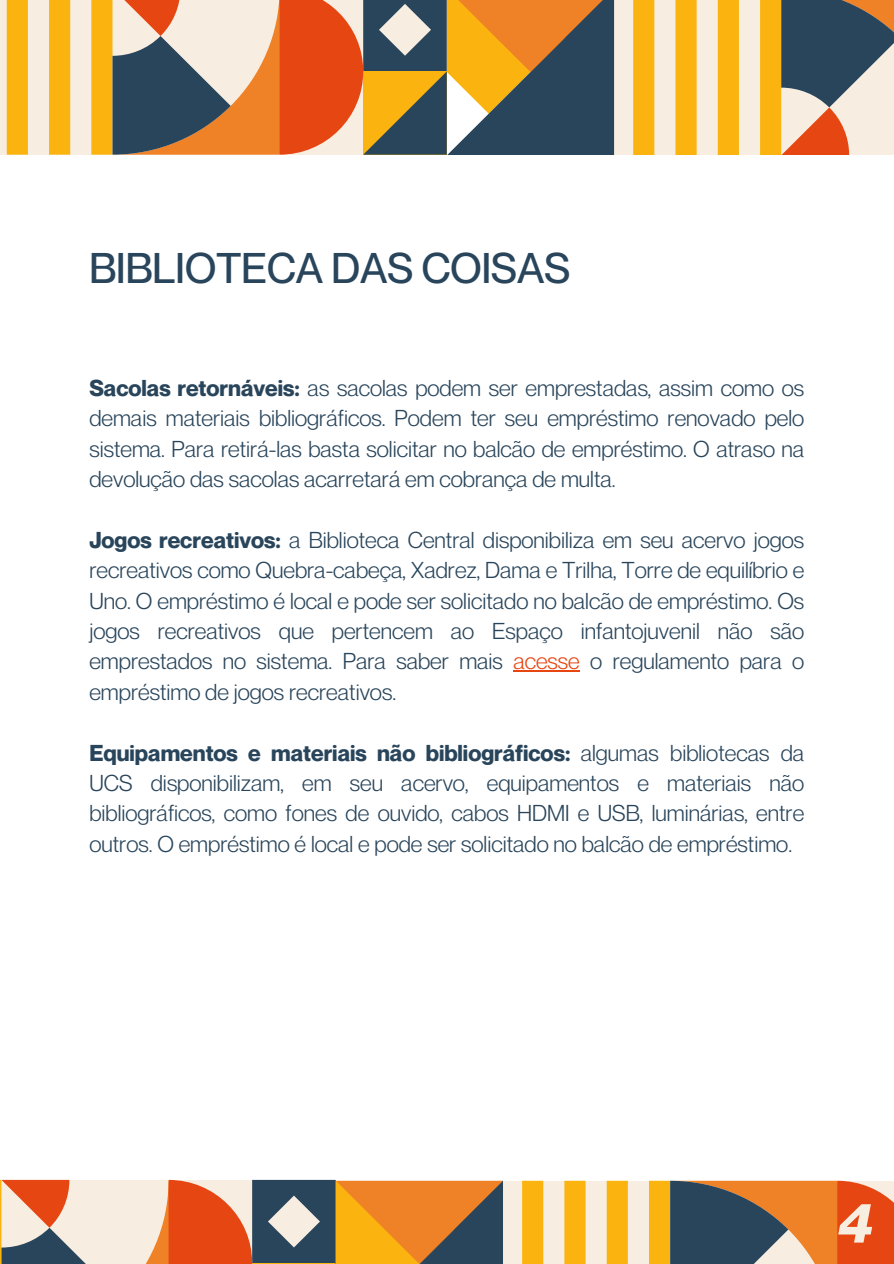
<style>
.page{position:relative;width:894px;height:1264px;background:#fff}
.page>*{position:absolute;margin:0;border:0;box-sizing:border-box;transform-origin:0 0}
.t1{font:italic 700 55.5px "Neue Montreal";color:#f8ede1}
.t2{font:500 42px "Neue Montreal";color:#29455b}
.t3{font:22.5px/30.3px "Neue Montreal";color:#29455b;text-align:justify}
.s1{font-weight:700}
.s2{color:#e64611}
</style>
<div class="page">
<div style="left:572px;top:0;width:321px;height:155px;background:#f8ede1"></div>
<svg style="left:0;top:0;width:614px;height:155px;background:#b18a5d"></svg>
<svg style="left:633px;top:0;width:260px;height:155px"></svg>
<div style="left:461px;top:1180px;width:432px;height:83px;background:#f8ede1"></div>
<svg style="left:0;top:1179px;width:503px;height:85px;background:#bf8e68"></svg>
<svg style="left:522px;top:1180px;width:371px;height:83px"></svg>
<hr style="left:513px;top:670px;width:66px;height:1px;background:#e64611">
<p class="t2" style="left:89px;top:242px;width:482px">BIBLIOTECA DAS COISAS</p>
<p class="t3" style="left:89px;top:372px;width:716px"><span class="s1">Sacolas retornáveis:</span> as sacolas podem ser emprestadas, assim como os demais materiais bibliográficos. Podem ter seu empréstimo renovado pelo sistema. Para retirá-las basta solicitar no balcão de empréstimo. O atraso na devolução das sacolas acarretará em cobrança de multa.</p>
<h1 class="t3" style="left:89px;top:524px;width:716px"><span class="s1">Jogos recreativos:</span> a Biblioteca Central disponibiliza em seu acervo jogos recreativos como Quebra-cabeça, Xadrez, Dama e Trilha, Torre de equilíbrio e Uno. O empréstimo é local e pode ser solicitado no balcão de empréstimo. Os jogos recreativos que pertencem ao Espaço infantojuvenil não são emprestados no sistema. Para saber mais <span class="s2">acesse</span> o regulamento para o empréstimo de jogos recreativos.</h1>
<p class="t3" style="left:89px;top:737px;width:716px"><span class="s1">Equipamentos e materiais não bibliográficos:</span> algumas bibliotecas da UCS disponibilizam, em seu acervo, equipamentos e materiais não bibliográficos, como fones de ouvido, cabos HDMI e USB, luminárias, entre outros. O empréstimo é local e pode ser solicitado no balcão de empréstimo.</p>
<p class="t1" style="left:838px;top:1188px;width:36px">4</p>
</div>
